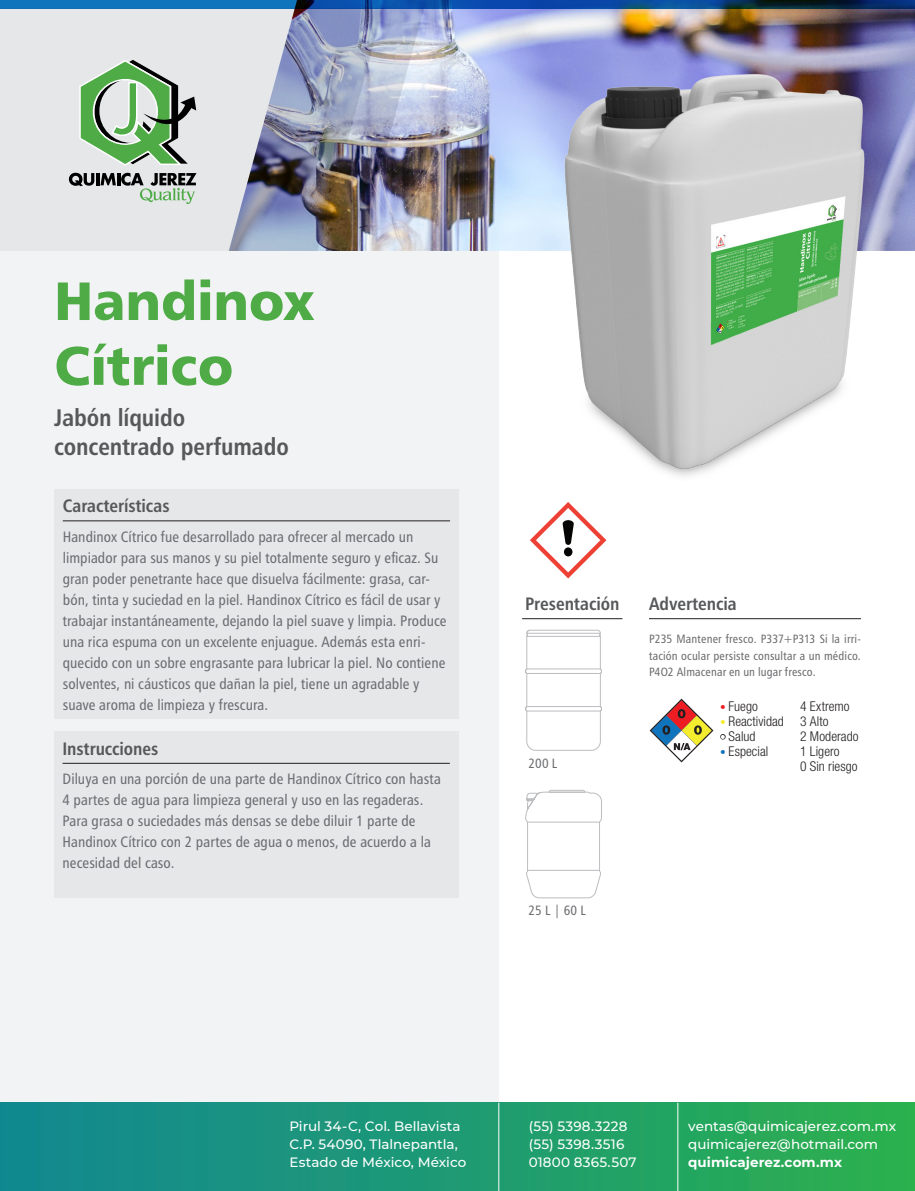
<style>
.page{position:relative;width:915px;height:1191px;background:#fff}
.page>*{position:absolute;margin:0;border:0;box-sizing:border-box;transform-origin:0 0}
.t1{font:54px "Humanist 777 BT Black B";letter-spacing:-.01em;color:#4fab46}
.t2{font:24px "Humanist 777 BT Bold Condensed B";letter-spacing:-.005em;color:#57585a}
.t3{font:18px "Humanist 777 BT Bold Condensed B";letter-spacing:-.005em;color:#57585a}
.t4{font:15px/21px "Humanist 777 BT Roman Condensed B";letter-spacing:.005em;color:#6c6d70}
.t5{font:500 13.5px/18px "Montserrat";letter-spacing:.005em;color:#fff}
.t6{font:300 condensed 13.5px "Helvetica Neue LT Std";letter-spacing:.005em;color:#231f20}
.t7{font:700 13.5px "Montserrat";letter-spacing:.005em;color:#fff}
.t8{font:13.5px "Humanist 777 BT Roman Condensed B";color:#6c6d70}
.t9{font:12px/16.5px "Humanist 777 BT Roman Condensed B";letter-spacing:.01em;color:#6c6d70;text-align:justify}
.s1{font-size:11.25px;color:#ee1d23}
.s2{font-size:11.25px;color:#f4ed2f}
.s3{font-size:11.25px;color:#fff}
.s4{font-size:11.25px;color:#1074bc}
</style>
<div class="page">
<div style="left:0;top:251px;width:498px;height:852px;background:#f2f3f4"></div>
<img style="left:424px;top:9px;width:490px;height:242px">
<div style="left:0;top:9px;width:229px;height:242px;background:#e6e7e9"></div>
<img style="left:229px;top:9px;width:195px;height:242px">
<div style="left:0;top:1102px;width:914px;height:89px;background:linear-gradient(to right,#118793,#2cb04f)"></div>
<svg style="left:69px;top:59px;width:127px;height:192px;background:#b5c7b6"></svg>
<hr style="left:498px;top:1102px;width:1px;height:89px;background:#fff">
<hr style="left:677px;top:1102px;width:1px;height:89px;background:#fff">
<svg style="left:0;top:0;width:914px;height:9px;background:#0b4f94"></svg>
<img style="left:498px;top:64px;width:416px;height:416px">
<div style="left:54px;top:489px;width:404px;height:229px;background:#e6e7e9"></div>
<hr style="left:63px;top:520px;width:387px;height:1px;background:#231f20">
<div style="left:54px;top:731px;width:404px;height:166px;background:#e6e7e9"></div>
<hr style="left:63px;top:763px;width:386px;height:1px;background:#231f20">
<svg style="left:525px;top:629px;width:77px;height:122px"></svg>
<svg style="left:525px;top:789px;width:77px;height:109px"></svg>
<hr style="left:522px;top:618px;width:100px;height:1px;background:#231f20">
<svg style="left:720px;top:734px;width:5px;height:5px"></svg>
<svg style="left:649px;top:698px;width:64px;height:64px"></svg>
<hr style="left:648px;top:618px;width:212px;height:1px;background:#231f20">
<svg style="left:530px;top:502px;width:76px;height:76px"></svg>
<p class="t1" style="left:54px;top:266px;width:261px">Handinox</p>
<p class="t1" style="left:54px;top:331px;width:181px">Cítrico</p>
<p class="t2" style="left:54px;top:403px;width:132px">Jabón líquido</p>
<p class="t2" style="left:54px;top:432px;width:236px">concentrado perfumado</p>
<p class="t3" style="left:63px;top:494px;width:108px">Características</p>
<p class="t4" style="left:63px;top:525px;width:385px">Handinox Cítrico fue desarrollado para ofrecer al mercado un limpiador para sus manos y su piel totalmente seguro y eficaz. Su gran poder penetrante hace que disuelva fácilmente: grasa, car&shy;bón, tinta y suciedad en la piel. Handinox Cítrico es fácil de usar y trabajar instantáneamente, dejando la piel suave y limpia. Produce una rica espuma con un excelente enjuague. Además esta enri&shy;quecido con un sobre engrasante para lubricar la piel. No contiene solventes, ni cáusticos que dañan la piel, tiene un agradable y suave aroma de limpieza y frescura.</p>
<p class="t3" style="left:63px;top:737px;width:97px">Instrucciones</p>
<p class="t4" style="left:63px;top:768px;width:380px">Diluya en una porción de una parte de Handinox Cítrico con hasta 4 partes de agua para limpieza general y uso en las regaderas.<br>Para grasa o suciedades más densas se debe diluir 1 parte de Handinox Cítrico con 2 partes de agua o menos, de acuerdo a la necesidad del caso.</p>
<p class="t3" style="left:525px;top:592px;width:96px">Presentación</p>
<p class="t8" style="left:528px;top:755px;width:30px">200 L</p>
<p class="t3" style="left:648px;top:592px;width:89px">Advertencia</p>
<p class="t9" style="left:648px;top:630px;width:213px">P235 Mantener fresco. P337+P313 Si la irri&shy;tación ocular persiste consultar a un médico.<br>P4O2 Almacenar en un lugar fresco.</p>
<p class="t6" style="left:719px;top:698px;width:39px"><span class="s1">•</span> Fuego</p>
<p class="t6" style="left:719px;top:713px;width:65px"><span class="s2">•</span> Reactividad</p>
<p class="t6" style="left:719px;top:728px;width:37px"><span class="s3">•</span> Salud</p>
<p class="t6" style="left:719px;top:743px;width:50px"><span class="s4">•</span> Especial</p>
<p class="t6" style="left:799px;top:698px;width:51px">4 Extremo</p>
<p class="t6" style="left:799px;top:713px;width:30px">3 Alto</p>
<p class="t6" style="left:799px;top:728px;width:60px">2 Moderado</p>
<p class="t6" style="left:799px;top:743px;width:41px">1 Ligero</p>
<p class="t6" style="left:799px;top:758px;width:59px">0 Sin riesgo</p>
<p class="t8" style="left:528px;top:901px;width:59px">25 L | 60 L</p>
<p class="t5" style="left:289px;top:1116px;width:178px">Pirul 34-C, Col. Bellavista<br>C.P. 54090, Tlalnepantla,<br>Estado de México, México</p>
<p class="t5" style="left:528px;top:1116px;width:109px">(55) 5398.3228 (55) 5398.3516<br>01800 8365.507</p>
<p class="t5" style="left:688px;top:1116px;width:209px">ventas@quimicajerez.com.mx quimicajerez@hotmail.com</p>
<p class="t7" style="left:688px;top:1152px;width:155px">quimicajerez.com.mx</p>
</div>
